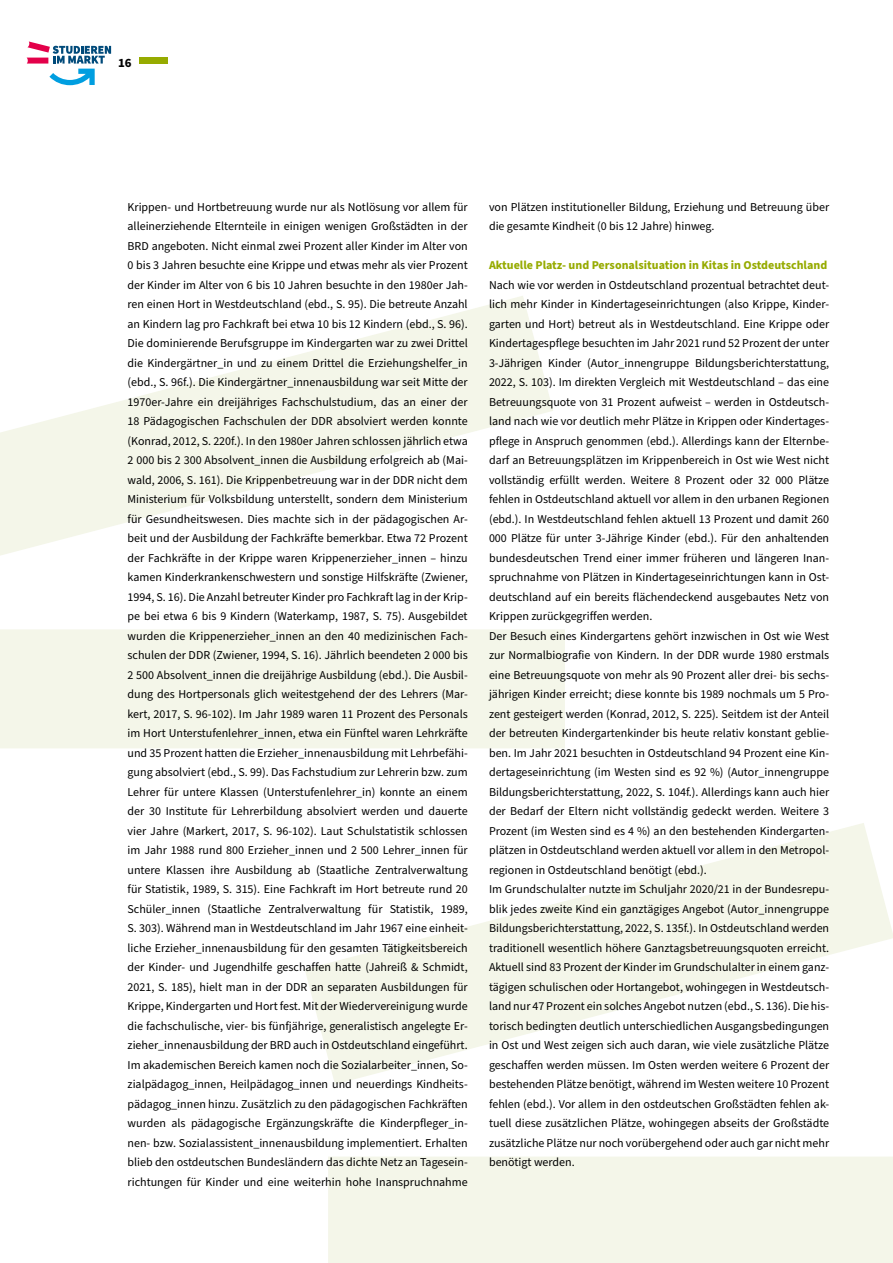
<style>
.page{position:relative;width:893px;height:1263px;background:#fff}
.page>*{position:absolute;margin:0;border:0;box-sizing:border-box;transform-origin:0 0}
.t1{font:700 12.75px "Source Sans Pro";color:#000}
.t2{font:12px/19.5px "Source Sans Pro";color:#000}
.t3{font:700 12px "Source Sans Pro";color:#96ab00}
</style>
<div class="page">
<div style="left:139px;top:57px;width:28px;height:6px;background:#96ab00"></div>
<svg style="left:27px;top:41px;width:84px;height:44px"></svg>
<svg style="left:0;top:296px;width:565px;height:452px;fill:#f4f6e9"></svg>
<svg style="left:305px;top:823px;width:588px;height:440px"></svg>
<p class="t1" style="left:118px;top:54px;width:15px">16</p>
<p class="t2" style="left:128px;top:197px;width:342px;text-align:justify">Krippen- und Hortbetreuung wurde nur als Notlösung vor allem für alleinerziehende Elternteile in einigen wenigen Großstädten in der BRD angeboten. Nicht einmal zwei Prozent aller Kinder im Alter von 0 bis 3 Jahren besuchte eine Krippe und etwas mehr als vier Prozent der Kinder im Alter von 6 bis 10 Jahren besuchte in den 1980er Jah&shy;ren einen Hort in Westdeutschland (ebd., S. 95). Die betreute Anzahl an Kindern lag pro Fachkraft bei etwa 10 bis 12 Kindern (ebd., S. 96).<br>Die dominierende Berufsgruppe im Kindergarten war zu zwei Drittel die Kindergärtner_in und zu einem Drittel die Erziehungshelfer_in (ebd., S. 96f.). Die Kindergärtner_innenausbildung war seit Mitte der 1970er-Jahre ein dreijähriges Fachschulstudium, das an einer der 18 Pädagogischen Fachschulen der DDR absolviert werden konnte (Konrad, 2012, S. 220f.). In den 1980er Jahren schlossen jährlich etwa 2 000 bis 2 300 Absolvent_innen die Ausbildung erfolgreich ab (Mai&shy;wald, 2006, S. 161). Die Krippenbetreuung war in der DDR nicht dem Ministerium für Volksbildung unterstellt, sondern dem Ministerium für Gesundheitswesen. Dies machte sich in der pädagogischen Ar&shy;beit und der Ausbildung der Fachkräfte bemerkbar. Etwa 72 Prozent der Fachkräfte in der Krippe waren Krippenerzieher_innen – hinzu kamen Kinderkrankenschwestern und sonstige Hilfskräfte (Zwiener, 1994, S. 16). Die Anzahl betreuter Kinder pro Fachkraft lag in der Krip&shy;pe bei etwa 6 bis 9 Kindern (Waterkamp, 1987, S. 75). Ausgebildet wurden die Krippenerzieher_innen an den 40 medizinischen Fach&shy;schulen der DDR (Zwiener, 1994, S. 16). Jährlich beendeten 2 000 bis 2 500 Absolvent_innen die dreijährige Ausbildung (ebd.). Die Ausbil&shy;dung des Hortpersonals glich weitestgehend der des Lehrers (Mar&shy;kert, 2017, S. 96-102). Im Jahr 1989 waren 11 Prozent des Personals im Hort Unterstufenlehrer_innen, etwa ein Fünftel waren Lehrkräfte und 35 Prozent hatten die Erzieher_innenausbildung mit Lehrbefähi&shy;gung absolviert (ebd., S. 99). Das Fachstudium zur Lehrerin bzw. zum Lehrer für untere Klassen (Unterstufenlehrer_in) konnte an einem der 30 Institute für Lehrerbildung absolviert werden und dauerte vier Jahre (Markert, 2017, S. 96-102). Laut Schulstatistik schlossen im Jahr 1988 rund 800 Erzieher_innen und 2 500 Lehrer_innen für untere Klassen ihre Ausbildung ab (Staatliche Zentralverwaltung für Statistik, 1989, S. 315). Eine Fachkraft im Hort betreute rund 20<br>Schüler_innen (Staatliche Zentralverwaltung für Statistik, 1989, S. 303). Während man in Westdeutschland im Jahr 1967 eine einheit&shy;liche Erzieher_innenausbildung für den gesamten Tätigkeitsbereich der Kinder- und Jugendhilfe geschaffen hatte (Jahreiß &amp; Schmidt, 2021, S. 185), hielt man in der DDR an separaten Ausbildungen für Krippe, Kindergarten und Hort fest. Mit der Wiedervereinigung wurde die fachschulische, vier- bis fünfjährige, generalistisch angelegte Er&shy;zieher_innenausbildung der BRD auch in Ostdeutschland eingeführt.<br>Im akademischen Bereich kamen noch die Sozialarbeiter_innen, So&shy;zialpädagog_innen, Heilpädagog_innen und neuerdings Kindheits&shy;pädagog_innen hinzu. Zusätzlich zu den pädagogischen Fachkräften wurden als pädagogische Ergänzungskräfte die Kinderpfleger_in&shy;nen- bzw. Sozialassistent_innenausbildung implementiert. Erhalten blieb den ostdeutschen Bundesländern das dichte Netz an Tagesein&shy;richtungen für Kinder und eine weiterhin hohe Inanspruchnahme</p>
<p class="t2" style="left:489px;top:197px;width:342px">von Plätzen institutioneller Bildung, Erziehung und Betreuung über die gesamte Kindheit (0 bis 12 Jahre) hinweg.</p>
<p class="t3" style="left:489px;top:257px;width:340px">Aktuelle Platz- und Personalsituation in Kitas in Ostdeutschland</p>
<p class="t2" style="left:489px;top:275px;width:342px">Nach wie vor werden in Ostdeutschland prozentual betrachtet deut&shy;lich mehr Kinder in Kindertageseinrichtungen (also Krippe, Kinder&shy;garten und Hort) betreut als in Westdeutschland. Eine Krippe oder Kindertagespflege besuchten im Jahr 2021 rund 52 Prozent der unter 3-Jährigen Kinder (Autor_innengruppe Bildungsberichterstattung, 2022, S. 103). Im direkten Vergleich mit Westdeutschland – das eine Betreuungsquote von 31 Prozent aufweist – werden in Ostdeutsch&shy;land nach wie vor deutlich mehr Plätze in Krippen oder Kindertages&shy;pflege in Anspruch genommen (ebd.). Allerdings kann der Elternbe&shy;darf an Betreuungsplätzen im Krippenbereich in Ost wie West nicht vollständig erfüllt werden. Weitere 8 Prozent oder 32 000 Plätze fehlen in Ostdeutschland aktuell vor allem in den urbanen Regionen (ebd.). In Westdeutschland fehlen aktuell 13 Prozent und damit 260<br>000 Plätze für unter 3-Jährige Kinder (ebd.). Für den anhaltenden bundesdeutschen Trend einer immer früheren und längeren Inan&shy;spruchnahme von Plätzen in Kindertageseinrichtungen kann in Ost&shy;deutschland auf ein bereits flächendeckend ausgebautes Netz von Krippen zurückgegriffen werden.<br>Der Besuch eines Kindergartens gehört inzwischen in Ost wie West zur Normalbiografie von Kindern. In der DDR wurde 1980 erstmals eine Betreuungsquote von mehr als 90 Prozent aller drei- bis sechs&shy;jährigen Kinder erreicht; diese konnte bis 1989 nochmals um 5 Pro&shy;zent gesteigert werden (Konrad, 2012, S. 225). Seitdem ist der Anteil der betreuten Kindergartenkinder bis heute relativ konstant geblie&shy;ben. Im Jahr 2021 besuchten in Ostdeutschland 94 Prozent eine Kin&shy;dertageseinrichtung (im Westen sind es 92 %) (Autor_innengruppe Bildungsberichterstattung, 2022, S. 104f.). Allerdings kann auch hier der Bedarf der Eltern nicht vollständig gedeckt werden. Weitere 3<br>Prozent (im Westen sind es 4 %) an den bestehenden Kindergarten&shy;plätzen in Ostdeutschland werden aktuell vor allem in den Metropol&shy;regionen in Ostdeutschland benötigt (ebd.).<br>Im Grundschulalter nutzte im Schuljahr 2020/21 in der Bundesrepu&shy;blik jedes zweite Kind ein ganztägiges Angebot (Autor_innengruppe Bildungsberichterstattung, 2022, S. 135f.). In Ostdeutschland werden traditionell wesentlich höhere Ganztagsbetreuungsquoten erreicht.<br>Aktuell sind 83 Prozent der Kinder im Grundschulalter in einem ganz&shy;tägigen schulischen oder Hortangebot, wohingegen in Westdeutsch&shy;land nur 47 Prozent ein solches Angebot nutzen (ebd., S. 136). Die his&shy;torisch bedingten deutlich unterschiedlichen Ausgangsbedingungen in Ost und West zeigen sich auch daran, wie viele zusätzliche Plätze geschaffen werden müssen. Im Osten werden weitere 6 Prozent der bestehenden Plätze benötigt, während im Westen weitere 10 Prozent fehlen (ebd.). Vor allem in den ostdeutschen Großstädten fehlen ak&shy;tuell diese zusätzlichen Plätze, wohingegen abseits der Großstädte zusätzliche Plätze nur noch vorübergehend oder auch gar nicht mehr benötigt werden.</p>
</div>
